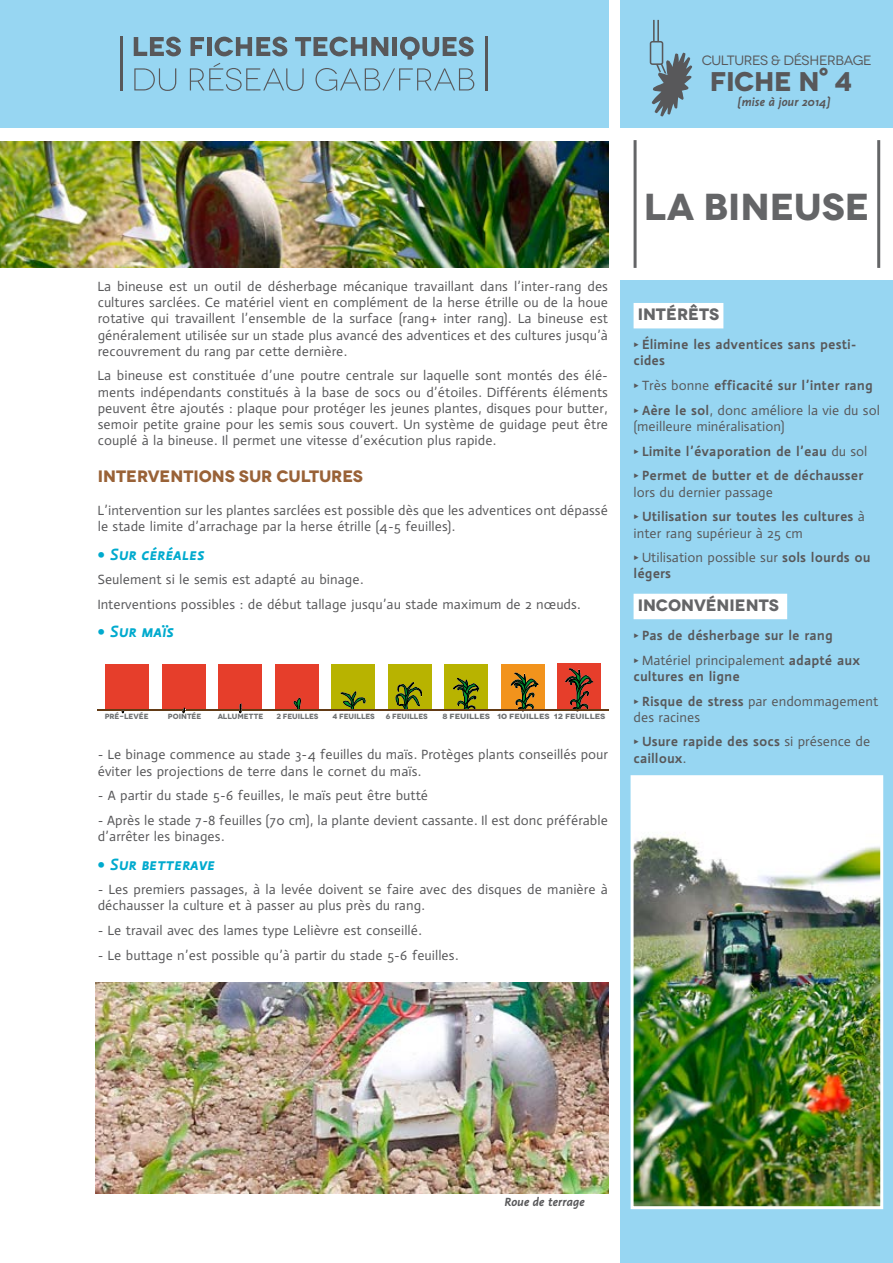
<style>
.page{position:relative;width:893px;height:1263px;background:#fff}
.page>*{position:absolute;margin:0;border:0;box-sizing:border-box;transform-origin:0 0}
.t1{font:700 37.5px "Novecentowide";color:#646567}
.t2{font:700 27px "Novecentowide";letter-spacing:-.015em;color:#58585a}
.t3{font:italic 700 16.5px "actorcaps";color:#00aace}
.TITRE1{font:700 16.5px "Novecentowide";color:#996237}
.TITRE1_FOND_COULEUR{font:700 16.5px "Novecentowide";color:#646567}
.CORPS_DE_TEXTE{font:13.5px/16.2px "actor";color:#58585a}
.t4{font:700 13.5px/16.2px "actor";color:#58585a}
.t5{font:13.5px "Novecentowide";letter-spacing:-.03em;color:#58585a}
.CORPS_DE_TEXTE-2{font:italic 700 12px "actor";color:#58585a}
.t6{font:700 7.5px "Novecentowide";color:#6f7172}
.t7{font:700 7.5px "Novecentowide";color:#6f7172;scale:1.13 1}
.s1{font-family:"Delicious Small Caps";font-weight:400;font-style:normal}
.s2{font-family:"Delicious"}
.s3{font-weight:400}
.s4{font-family:"Delicious";font-weight:700}
.s5{font-weight:700}
</style>
<div class="page">
<div style="left:621px;top:0;width:272px;height:128px;background:#97d6f2"></div>
<div style="left:621px;top:281px;width:272px;height:982px;background:#97d6f2"></div>
<div style="left:0;top:0;width:608px;height:128px;background:#97d6f2"></div>
<svg style="left:134px;top:37px;width:47px;height:19px"></svg>
<svg style="left:191px;top:37px;width:13px;height:19px"></svg>
<div style="left:207px;top:37px;width:5px;height:19px;background:#58585a"></div>
<svg style="left:215px;top:37px;width:72px;height:19px"></svg>
<svg style="left:295px;top:37px;width:93px;height:19px"></svg>
<hr style="left:393px;top:37px;width:4px;height:19px;background:#58585a">
<svg style="left:400px;top:37px;width:74px;height:23px"></svg>
<svg style="left:134px;top:68px;width:42px;height:23px"></svg>
<svg style="left:190px;top:63px;width:114px;height:28px"></svg>
<svg style="left:315px;top:68px;width:159px;height:23px"></svg>
<hr style="left:120px;top:37px;width:2px;height:54px;background:#58585a">
<hr style="left:486px;top:37px;width:2px;height:54px;background:#58585a">
<hr style="left:634px;top:140px;width:3px;height:128px;background:#646567">
<hr style="left:877px;top:140px;width:3px;height:128px;background:#646567">
<div style="left:634px;top:303px;width:89px;height:25px;background:#fff"></div>
<div style="left:634px;top:594px;width:153px;height:25px;background:#fff"></div>
<svg style="left:650px;top:20px;width:42px;height:97px"></svg>
<div style="left:105px;top:664px;width:44px;height:46px;background:#e63e2b"></div>
<div style="left:162px;top:664px;width:44px;height:46px;background:#e63e2b"></div>
<div style="left:218px;top:664px;width:44px;height:46px;background:#e63e2b"></div>
<div style="left:275px;top:664px;width:44px;height:46px;background:#e63e2b"></div>
<div style="left:557px;top:663px;width:44px;height:46px;background:#e63e2b"></div>
<div style="left:501px;top:664px;width:43px;height:46px;background:#f2931c"></div>
<div style="left:444px;top:664px;width:44px;height:46px;background:#b8b300"></div>
<div style="left:388px;top:664px;width:43px;height:46px;background:#b8b300"></div>
<div style="left:331px;top:664px;width:44px;height:46px;background:#b8b300"></div>
<svg style="left:340px;top:691px;width:26px;height:18px"></svg>
<svg style="left:395px;top:682px;width:27px;height:27px"></svg>
<svg style="left:453px;top:678px;width:27px;height:31px"></svg>
<svg style="left:510px;top:673px;width:28px;height:39px"></svg>
<svg style="left:565px;top:668px;width:28px;height:44px"></svg>
<svg style="left:293px;top:697px;width:8px;height:12px"></svg>
<hr style="left:98px;top:709px;width:510px;height:2px;background:#633b16">
<svg style="left:239px;top:703px;width:3px;height:10px"></svg>
<svg style="left:182px;top:708px;width:3px;height:5px"></svg>
<img style="left:95px;top:982px;width:513px;height:212px">
<img style="left:630px;top:775px;width:254px;height:435px">
<img style="left:0;top:142px;width:608px;height:126px">
<p class="t5" style="left:702px;top:52px;width:171px">CULTURES &amp; DÉSHERBAGE</p>
<p class="t2" style="left:710px;top:65px;width:144px">FICHE N° 4</p>
<p class="CORPS_DE_TEXTE-2" style="left:738px;top:94px;width:95px">(mise à jour 2014)</p>
<p class="CORPS_DE_TEXTE" style="left:98px;top:278px;width:512px;text-align:justify">La bineuse est un outil de désherbage mécanique travaillant dans l’inter-rang des cultures sarclées. Ce matériel vient en complément de la herse étrille ou de la houe rotative qui travaillent l’ensemble de la surface (rang+ inter rang). La bineuse est généralement utilisée sur un stade plus avancé des adventices et des cultures jusqu’à recouvrement du rang par cette dernière.</p>
<p class="CORPS_DE_TEXTE" style="left:98px;top:368px;width:512px;text-align:justify">La bineuse est constituée d’une poutre centrale sur laquelle sont montés des élé&shy;ments indépendants constitués à la base de socs ou d’étoiles. Différents éléments peuvent être ajoutés : plaque pour protéger les jeunes plantes, disques pour butter, semoir petite graine pour les semis sous couvert. Un système de guidage peut être couplé à la bineuse. Il permet une vitesse d’exécution plus rapide.</p>
<p class="TITRE1" style="left:98px;top:466px;width:267px">INTERVENTIONS SUR CULTURES</p>
<p class="CORPS_DE_TEXTE" style="left:98px;top:502px;width:512px">L’intervention sur les plantes sarclées est possible dès que les adventices ont dépassé le stade limite d’arrachage par la herse étrille (4-5 feuilles).</p>
<p class="t3" style="left:98px;top:544px;width:108px"><span class="s1">•</span> Sur céréales</p>
<p class="CORPS_DE_TEXTE" style="left:98px;top:572px;width:267px">Seulement si le semis est adapté au binage.</p>
<p class="CORPS_DE_TEXTE" style="left:98px;top:596px;width:485px">Interventions possibles : de début tallage jusqu’au stade maximum de 2 nœuds.</p>
<p class="t3" style="left:98px;top:621px;width:78px"><span class="s1">•</span> Sur maïs</p>
<p class="t6" style="left:105px;top:712px;width:46px">PRÉ-LEVÉE</p>
<p class="t6" style="left:168px;top:712px;width:35px">POINTÉE</p>
<p class="t6" style="left:218px;top:712px;width:47px">ALLUMETTE</p>
<p class="t6" style="left:276px;top:712px;width:44px">2 FEUILLES</p>
<p class="t6" style="left:332px;top:712px;width:44px">4 FEUILLES</p>
<p class="t6" style="left:386px;top:712px;width:44px">6 FEUILLES</p>
<p class="t7" style="left:442px;top:712px;width:146px">8 FEUILLES 10 FEUILLES 12 FEUILLES</p>
<p class="CORPS_DE_TEXTE" style="left:98px;top:747px;width:512px">- Le binage commence au stade 3-4 feuilles du maïs. Protèges plants conseillés pour éviter les projections de terre dans le cornet du maïs.</p>
<p class="CORPS_DE_TEXTE" style="left:98px;top:788px;width:332px">- A partir du stade 5-6 feuilles, le maïs peut être butté</p>
<p class="CORPS_DE_TEXTE" style="left:98px;top:812px;width:512px">- Après le stade 7-8 feuilles (70 cm), la plante devient cassante. Il est donc préférable d’arrêter les binages.</p>
<p class="t3" style="left:98px;top:853px;width:119px"><span class="s1">•</span> Sur betterave</p>
<p class="CORPS_DE_TEXTE" style="left:98px;top:881px;width:512px">- Les premiers passages, à la levée doivent se faire avec des disques de manière à déchausser la culture et à passer au plus près du rang.</p>
<p class="CORPS_DE_TEXTE" style="left:98px;top:922px;width:326px">- Le travail avec des lames type Lelièvre est conseillé.</p>
<p class="CORPS_DE_TEXTE" style="left:98px;top:947px;width:362px">- Le buttage n’est possible qu’à partir du stade 5-6 feuilles.</p>
<p class="t1" style="left:644px;top:183px;width:227px">LA BINEUSE</p>
<p class="TITRE1_FOND_COULEUR" style="left:638px;top:304px;width:83px">INTÉRÊTS</p>
<p class="t4" style="left:634px;top:336px;width:225px"><span class="s2">π</span> Élimine les adventices sans pesti&shy;cides</p>
<p class="t4" style="left:634px;top:377px;width:241px"><span class="s2">π</span> <span class="s3">Très bonne</span> efficacité sur l’inter rang</p>
<p class="CORPS_DE_TEXTE" style="left:634px;top:402px;width:248px"><span class="s4">π</span> <span class="s5">Aère le sol</span>, donc améliore la vie du sol (meilleure minéralisation)</p>
<p class="t4" style="left:634px;top:443px;width:235px"><span class="s2">π</span> Limite l’évaporation de l’eau <span class="s3">du sol</span></p>
<p class="t4" style="left:634px;top:467px;width:231px"><span class="s2">π</span> Permet de butter et de déchausser <span class="s3">lors du dernier passage</span></p>
<p class="t4" style="left:634px;top:508px;width:233px"><span class="s2">π</span> Utilisation sur toutes les cultures <span class="s3">à inter rang supérieur à 25 cm</span></p>
<p class="CORPS_DE_TEXTE" style="left:634px;top:549px;width:239px"><span class="s4">π</span> Utilisation possible sur <span class="s5">sols lourds ou légers</span></p>
<p class="TITRE1_FOND_COULEUR" style="left:638px;top:595px;width:143px">INCONVÉNIENTS</p>
<p class="t4" style="left:634px;top:627px;width:201px"><span class="s2">π</span> Pas de désherbage sur le rang</p>
<p class="t4" style="left:634px;top:652px;width:228px"><span class="s2">π</span> <span class="s3">Matériel principalement</span> adapté aux cultures en ligne</p>
<p class="CORPS_DE_TEXTE" style="left:634px;top:693px;width:246px"><span class="s4">π</span> <span class="s5">Risque de stress</span> par endommagement des racines</p>
<p class="t4" style="left:634px;top:733px;width:238px"><span class="s2">π</span> Usure rapide des socs <span class="s3">si présence de </span>cailloux<span class="s3">.</span></p>
<p class="CORPS_DE_TEXTE-2" style="left:505px;top:1194px;width:81px">Roue de terrage</p>
</div>
